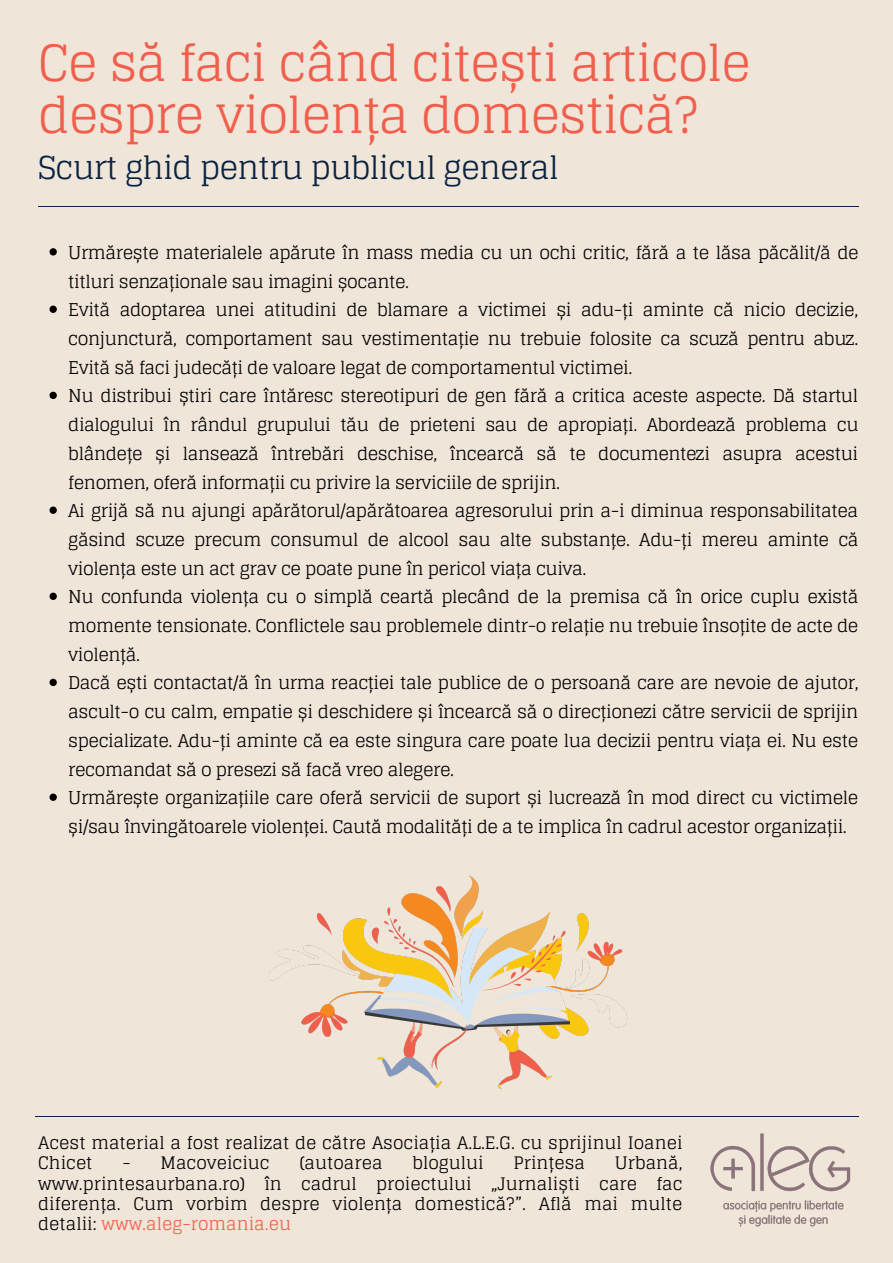
<style>
.page{position:relative;width:893px;height:1263px;background:#f0e5d9}
.page>*{position:absolute;margin:0;border:0;box-sizing:border-box;transform-origin:0 0}
.t1{font:49.88px/52.1px "Glegoo";letter-spacing:-.025em;color:#f05f4c}
.t2{font:31.5px "Glegoo";letter-spacing:-.025em;color:#092342}
.t3{font:17.62px/28.7px "Glegoo";letter-spacing:-.025em;color:#000;text-align:justify}
.t4{font:17.25px/20.2px "Glegoo";color:#000}
.s1{color:#f05f4c}
</style>
<div class="page">
<hr style="left:38px;top:206px;width:820px;height:1px;background:#092342">
<hr style="left:35px;top:1116px;width:823px;height:1px;background:#092342">
<img style="left:710px;top:1133px;width:141px;height:94px">
<svg style="left:50px;top:248px;width:7px;height:7px"></svg>
<svg style="left:50px;top:306px;width:7px;height:7px"></svg>
<svg style="left:50px;top:392px;width:7px;height:7px"></svg>
<svg style="left:50px;top:506px;width:7px;height:8px"></svg>
<svg style="left:50px;top:593px;width:7px;height:7px"></svg>
<svg style="left:50px;top:679px;width:7px;height:7px"></svg>
<svg style="left:50px;top:793px;width:7px;height:8px"></svg>
<img style="left:268px;top:875px;width:360px;height:214px">
<p class="t1" style="left:38px;top:38px;width:714px">Ce să faci când citești articole despre violența domestică?</p>
<p class="t2" style="left:38px;top:150px;width:522px">Scurt ghid pentru publicul general</p>
<p class="t3" style="left:68px;top:238px;width:792px">Urmărește materialele apărute în mass media cu un ochi critic, fără a te lăsa păcălit/ă de titluri senzaționale sau imagini șocante.</p>
<p class="t3" style="left:68px;top:296px;width:791px">Evită adoptarea unei atitudini de blamare a victimei și adu-ți aminte că nicio decizie, conjunctură, comportament sau vestimentație nu trebuie folosite ca scuză pentru abuz.<br>Evită să faci judecăți de valoare legat de comportamentul victimei.</p>
<p class="t3" style="left:68px;top:382px;width:792px">Nu distribui știri care întăresc stereotipuri de gen fără a critica aceste aspecte. Dă startul dialogului în rândul grupului tău de prieteni sau de apropiați. Abordează problema cu blândețe și lansează întrebări deschise, încearcă să te documentezi asupra acestui fenomen, oferă informații cu privire la serviciile de sprijin.</p>
<p class="t3" style="left:68px;top:497px;width:792px">Ai grijă să nu ajungi apărătorul/apărătoarea agresorului prin a-i diminua responsabilitatea găsind scuze precum consumul de alcool sau alte substanțe. Adu-ți mereu aminte că violența este un act grav ce poate pune în pericol viața cuiva.</p>
<p class="t3" style="left:68px;top:583px;width:792px">Nu confunda violența cu o simplă ceartă plecând de la premisa că în orice cuplu există momente tensionate. Conflictele sau problemele dintr-o relație nu trebuie însoțite de acte de violență.</p>
<p class="t3" style="left:68px;top:669px;width:792px">Dacă ești contactat/ă în urma reacției tale publice de o persoană care are nevoie de ajutor, ascult-o cu calm, empatie și deschidere și încearcă să o direcționezi către servicii de sprijin specializate. Adu-ți aminte că ea este singura care poate lua decizii pentru viața ei. Nu este recomandat să o presezi să facă vreo alegere.</p>
<p class="t3" style="left:68px;top:784px;width:791px">Urmărește organizațiile care oferă servicii de suport și lucrează în mod direct cu victimele și/sau învingătoarele violenței. Caută modalități de a te implica în cadrul acestor organizații.</p>
<p class="t4" style="left:38px;top:1133px;width:646px">Acest material a fost realizat de către Asociația A.L.E.G. cu sprijinul Ioanei<br>Chicet</p>
<p class="t4" style="left:38px;top:1153px;width:646px;text-align:justify;text-indent:576px">Urbană, www.printesaurbana.ro) în cadrul proiectului „Jurnaliști care fac diferența. Cum vorbim despre violența domestică?”. Află mai multe detalii: <span class="s1">www.aleg-romania.eu</span></p>
<p class="t4" style="left:122px;top:1153px;width:149px">- Macoveiciuc</p>
<p class="t4" style="left:299px;top:1153px;width:85px">(autoarea</p>
<p class="t4" style="left:412px;top:1153px;width:73px">blogului</p>
<p class="t4" style="left:513px;top:1153px;width:73px">Prințesa</p>
</div>
